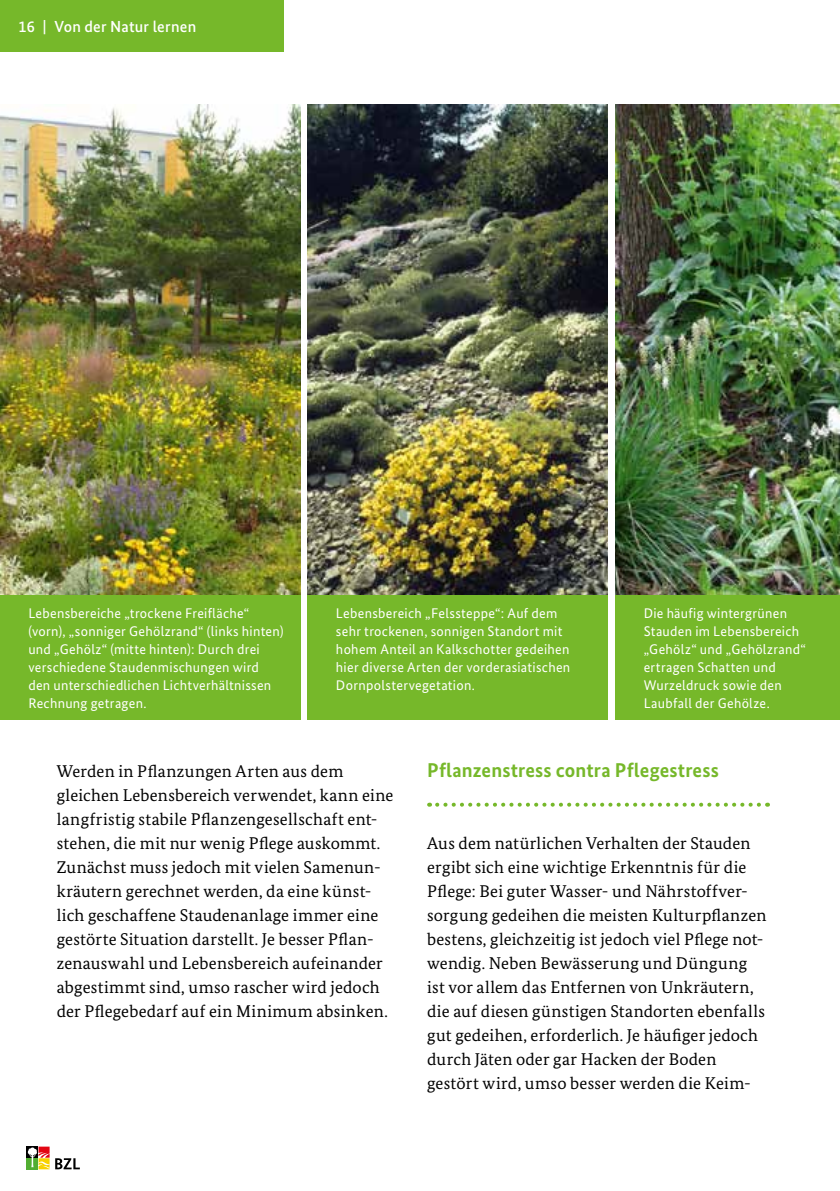
<style>
.page{position:relative;width:840px;height:1191px;background:#fff}
.page>*{position:absolute;margin:0;border:0;box-sizing:border-box;transform-origin:0 0}
.t1{font:700 20px "Bundes Sans";letter-spacing:.01em;color:#76b82a}
.t2{font:17px/24px "Bundes Serif";letter-spacing:.01em;color:#000}
.t3{font:500 16px "Bundes Sans";letter-spacing:.015em;color:#fff}
.t4{font:14px/18px "Bundes Sans";letter-spacing:.02em;color:#fff}
</style>
<div class="page">
<div style="left:0;top:0;width:283px;height:52px;background:#76b82a"></div>
<svg style="left:437px;top:802px;width:330px;height:4px"></svg>
<img style="left:0;top:105px;width:301px;height:490px">
<img style="left:307px;top:105px;width:300px;height:490px">
<img style="left:615px;top:105px;width:224px;height:490px">
<div style="left:0;top:595px;width:301px;height:124px;background:#76b82a"></div>
<div style="left:307px;top:595px;width:300px;height:124px;background:#76b82a"></div>
<div style="left:615px;top:595px;width:224px;height:124px;background:#76b82a"></div>
<svg style="left:27px;top:1146px;width:53px;height:23px"></svg>
<p class="t3" style="left:19px;top:17px;width:179px">16 | Von der Natur lernen</p>
<p class="t4" style="left:28px;top:604px;width:256px">Lebensbereiche „trockene Freifläche“ (vorn), „sonniger Gehölzrand“ (links hinten) und „Gehölz“ (mitte hinten): Durch drei verschiedene Staudenmischungen wird den unterschiedlichen Lichtverhältnissen Rechnung getragen.</p>
<p class="t4" style="left:336px;top:604px;width:236px">Lebensbereich „Felssteppe“: Auf dem sehr trockenen, sonnigen Standort mit hohem Anteil an Kalkschotter gedeihen hier diverse Arten der vorderasiatischen Dornpolstervegetation.</p>
<p class="t4" style="left:643px;top:604px;width:164px">Die häufig wintergrünen<br>Stauden im Lebensbereich „Gehölz“ und „Gehölzrand“ ertragen Schatten und<br>Wurzeldruck sowie den<br>Laubfall der Gehölze.</p>
<p class="t2" style="left:57px;top:759px;width:338px">Werden in Pflanzungen Arten aus dem gleichen Lebensbereich verwendet, kann eine langfristig stabile Pflanzengesellschaft ent&shy;stehen, die mit nur wenig Pflege auskommt.<br>Zunächst muss jedoch mit vielen Samenun&shy;kräutern gerechnet werden, da eine künst&shy;lich geschaffene Staudenanlage immer eine gestörte Situation darstellt. Je besser Pflan&shy;zenauswahl und Lebensbereich aufeinander abgestimmt sind, umso rascher wird jedoch der Pflegebedarf auf ein Minimum absinken.</p>
<p class="t1" style="left:427px;top:758px;width:293px">Pflanzenstress contra Pflegestress</p>
<p class="t2" style="left:427px;top:831px;width:341px">Aus dem natürlichen Verhalten der Stauden ergibt sich eine wichtige Erkenntnis für die Pflege: Bei guter Wasser- und Nährstoffver&shy;sorgung gedeihen die meisten Kulturpflanzen bestens, gleichzeitig ist jedoch viel Pflege not&shy;wendig. Neben Bewässerung und Düngung ist vor allem das Entfernen von Unkräutern, die auf diesen günstigen Standorten ebenfalls gut gedeihen, erforderlich. Je häufiger jedoch durch Jäten oder gar Hacken der Boden gestört wird, umso besser werden die Keim-</p>
</div>
